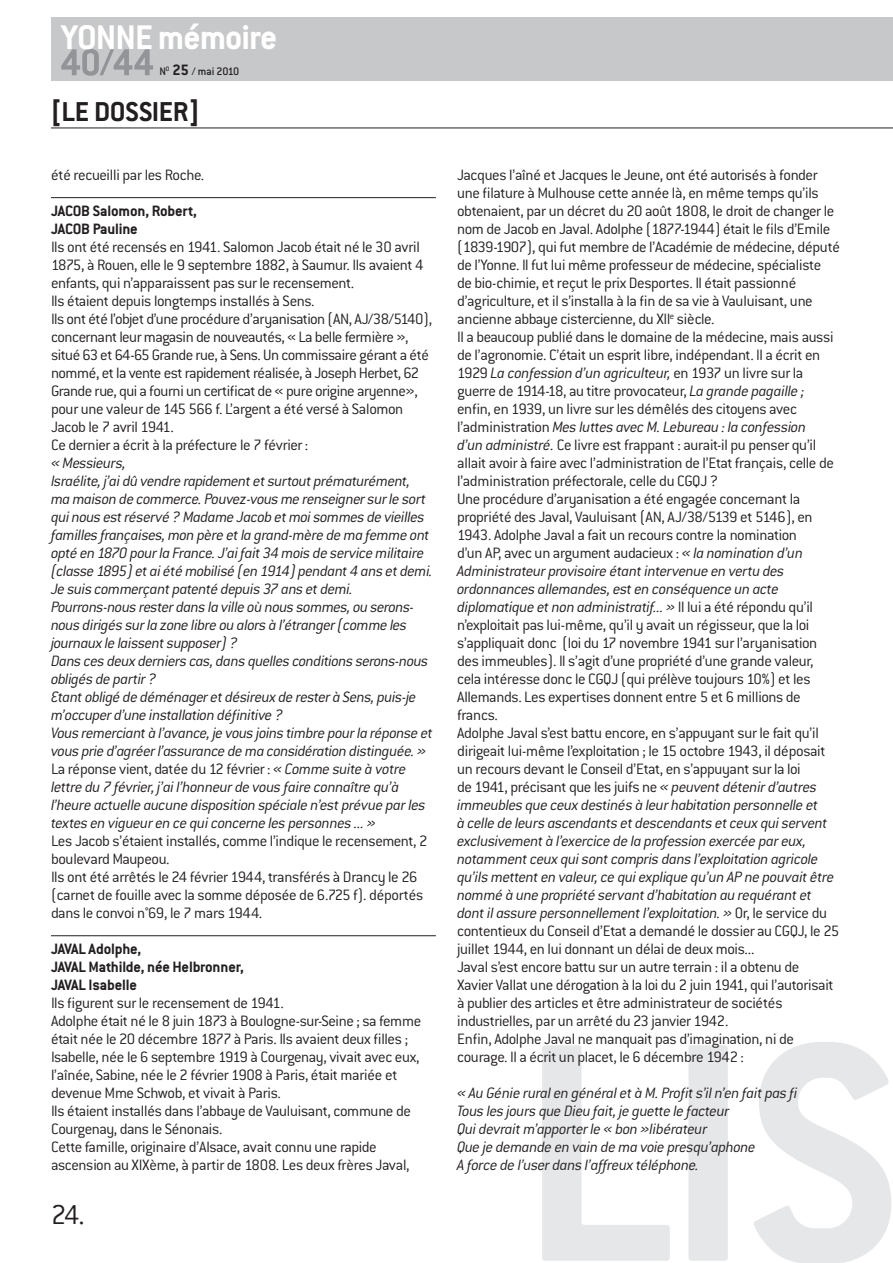
<style>
.page{position:relative;width:893px;height:1263px;background:#fff}
.page>*{position:absolute;margin:0;border:0;box-sizing:border-box;transform-origin:0 0}
.t1{font:700 37.5px "Conduit ITC";letter-spacing:-.025em;color:#fff}
.t2{font:700 30px "Conduit ITC";color:#231f20}
.t3{font:300 30px "Conduit ITC";color:#231f20}
.t4{font:300 16.5px/18px "Conduit ITC";letter-spacing:-.025em;color:#231f20}
.t5{font:italic 300 16.5px/18px "Conduit ITC";letter-spacing:-.025em;color:#231f20}
.t6{font:700 16.5px/18px "Conduit ITC";letter-spacing:-.01em;color:#231f20}
.t7{font:500 12px "Conduit ITC";letter-spacing:-.045em;color:#231f20}
.s1{font-weight:700;font-size:16.5px}
.s2{font-style:normal}
.s3{font-style:italic}
</style>
<div class="page">
<svg style="left:542px;top:1042px;width:349px;height:221px"></svg>
<div style="left:51px;top:17px;width:842px;height:64px;background:#c7c8ca"></div>
<svg style="left:61px;top:49px;width:92px;height:27px"></svg>
<hr style="left:51px;top:128px;width:842px;height:1px;background:#231f20">
<hr style="left:51px;top:197px;width:385px;height:1px;background:#231f20">
<hr style="left:51px;top:935px;width:385px;height:1px;background:#231f20">
<h1 class="t1" style="left:61px;top:15px;width:217px">YONNE mémoire</h1>
<p class="t7" style="left:159px;top:64px;width:81px">n<sup>o</sup> <span class="s1">25</span> / mai 2010</p>
<h2 class="t2" style="left:51px;top:94px;width:150px">[le dossier]</h2>
<p class="t4" style="left:51px;top:166px;width:155px">été recueilli par les Roche.</p>
<p class="t6" style="left:51px;top:202px;width:148px">JACOB Salomon, Robert,<br>JACOB Pauline</p>
<p class="t4" style="left:51px;top:238px;width:383px">Ils ont été recensés en 1941. Salomon Jacob était né le 30 avril 1875, à Rouen, elle le 9 septembre 1882, à Saumur. Ils avaient 4 enfants, qui n’apparaissent pas sur le recensement.<br>Ils étaient depuis longtemps installés à Sens.<br>Ils ont été l’objet d’une procédure d’aryanisation (AN, AJ/38/5140), concernant leur magasin de nouveautés, « La belle fermière », situé 63 et 64-65 Grande rue, à Sens. Un commissaire gérant a été nommé, et la vente est rapidement réalisée, à Joseph Herbet, 62<br>Grande rue, qui a fourni un certificat de « pure origine aryenne», pour une valeur de 145 566 f. L’argent a été versé à Salomon Jacob le 7 avril 1941.<br>Ce dernier a écrit à la préfecture le 7 février :</p>
<p class="t5" style="left:51px;top:454px;width:384px">« Messieurs,<br>Israélite, j’ai dû vendre rapidement et surtout prématurément, ma maison de commerce. Pouvez-vous me renseigner sur le sort qui nous est réservé ? Madame Jacob et moi sommes de vieilles familles françaises, mon père et la grand-mère de ma femme ont opté en 1870 pour la France. J’ai fait 34 mois de service militaire (classe 1895) et ai été mobilisé (en 1914) pendant 4 ans et demi.<br>Je suis commerçant patenté depuis 37 ans et demi.<br>Pourrons-nous rester dans la ville où nous sommes, ou serons&shy;nous dirigés sur la zone libre ou alors à l’étranger (comme les journaux le laissent supposer) ?<br>Dans ces deux derniers cas, dans quelles conditions serons-nous obligés de partir ?<br>Etant obligé de déménager et désireux de rester à Sens, puis-je m’occuper d’une installation définitive ?<br>Vous remerciant à l’avance, je vous joins timbre pour la réponse et vous prie d’agréer l’assurance de ma considération distinguée. » <span class="s2">La réponse vient, datée du 12 février :</span> « Comme suite à votre lettre du 7 février, j’ai l’honneur de vous faire connaître qu’à l’heure actuelle aucune disposition spéciale n’est prévue par les textes en vigueur en ce qui concerne les personnes ... »</p>
<p class="t4" style="left:51px;top:832px;width:378px">Les Jacob s’étaient installés, comme l’indique le recensement, 2 boulevard Maupeou.<br>Ils ont été arrêtés le 24 février 1944, transférés à Drancy le 26 (carnet de fouille avec la somme déposée de 6.725 f). déportés dans le convoi n°69, le 7 mars 1944.</p>
<p class="t6" style="left:51px;top:940px;width:194px">JAVAL Adolphe,<br>JAVAL Mathilde, née Helbronner,<br>JAVAL Isabelle</p>
<p class="t4" style="left:51px;top:994px;width:372px">Ils figurent sur le recensement de 1941.<br>Adolphe était né le 8 juin 1873 à Boulogne-sur-Seine ; sa femme était née le 20 décembre 1877 à Paris. Ils avaient deux filles ; Isabelle, née le 6 septembre 1919 à Courgenay, vivait avec eux, l’aînée, Sabine, née le 2 février 1908 à Paris, était mariée et devenue Mme Schwob, et vivait à Paris.<br>Ils étaient installés dans l’abbaye de Vauluisant, commune de Courgenay, dans le Sénonais.<br>Cette famille, originaire d’Alsace, avait connu une rapide ascension au XIXème, à partir de 1808. Les deux frères Javal,</p>
<h2 class="t3" style="left:51px;top:1198px;width:35px">24.</h2>
<p class="t4" style="left:457px;top:166px;width:384px">Jacques l’aîné et Jacques le Jeune, ont été autorisés à fonder une filature à Mulhouse cette année là, en même temps qu’ils obtenaient, par un décret du 20 août 1808, le droit de changer le nom de Jacob en Javal. Adolphe (1877-1944) était le fils d’Emile (1839-1907), qui fut membre de l’Académie de médecine, député de l’Yonne. Il fut lui même professeur de médecine, spécialiste de bio-chimie, et reçut le prix Desportes. Il était passionné d’agriculture, et il s’installa à la fin de sa vie à Vauluisant, une ancienne abbaye cistercienne, du XII<sup>e</sup> siècle.<br>Il a beaucoup publié dans le domaine de la médecine, mais aussi de l’agronomie. C’était un esprit libre, indépendant. Il a écrit en 1929 <span class="s3">La confession d’un agriculteur,</span> en 1937 un livre sur la guerre de 1914-18, au titre provocateur, <span class="s3">La grande pagaille ; </span>enfin, en 1939, un livre sur les démêlés des citoyens avec l’administration <span class="s3">Mes luttes avec M. Lebureau : la confession<br>d’un administré.</span> Ce livre est frappant : aurait-il pu penser qu’il allait avoir à faire avec l’administration de l’Etat français, celle de l’administration préfectorale, celle du CGQJ ?<br>Une procédure d’aryanisation a été engagée concernant la propriété des Javal, Vauluisant (AN, AJ/38/5139 et 5146), en 1943. Adolphe Javal a fait un recours contre la nomination<br>d’un AP, avec un argument audacieux : <span class="s3">« la nomination d’un Administrateur provisoire étant intervenue en vertu des ordonnances allemandes, est en conséquence un acte diplomatique et non administratif... »</span> Il lui a été répondu qu’il n’exploitait pas lui-même, qu’il y avait un régisseur, que la loi s’appliquait donc (loi du 17 novembre 1941 sur l’aryanisation des immeubles). Il s’agit d’une propriété d’une grande valeur, cela intéresse donc le CGQJ (qui prélève toujours 10%) et les Allemands. Les expertises donnent entre 5 et 6 millions de francs.<br>Adolphe Javal s’est battu encore, en s’appuyant sur le fait qu’il dirigeait lui-même l’exploitation ; le 15 octobre 1943, il déposait un recours devant le Conseil d’Etat, en s’appuyant sur la loi<br>de 1941, précisant que les juifs ne <span class="s3">« peuvent détenir d’autres immeubles que ceux destinés à leur habitation personnelle et<br>à celle de leurs ascendants et descendants et ceux qui servent exclusivement à l’exercice de la profession exercée par eux, notamment ceux qui sont compris dans l’exploitation agricole qu’ils mettent en valeur, ce qui explique qu’un AP ne pouvait être nommé à une propriété servant d’habitation au requérant et dont il assure personnellement l’exploitation. »</span> Or, le service du contentieux du Conseil d’Etat a demandé le dossier au CGQJ, le 25 juillet 1944, en lui donnant un délai de deux mois...<br>Javal s’est encore battu sur un autre terrain : il a obtenu de<br>Xavier Vallat une dérogation à la loi du 2 juin 1941, qui l’autorisait à publier des articles et être administrateur de sociétés industrielles, par un arrêté du 23 janvier 1942.<br>Enfin, Adolphe Javal ne manquait pas d’imagination, ni de courage. Il a écrit un placet, le 6 décembre 1942 :</p>
<p class="t5" style="left:457px;top:1084px;width:345px">« Au Génie rural en général et à M. Profit s’il n’en fait pas fi Tous les jours que Dieu fait, je guette le facteur<br>Qui devrait m’apporter le « bon »libérateur<br>Que je demande en vain de ma voie presqu’aphone<br>A force de l’user dans l’affreux téléphone.</p>
</div>
